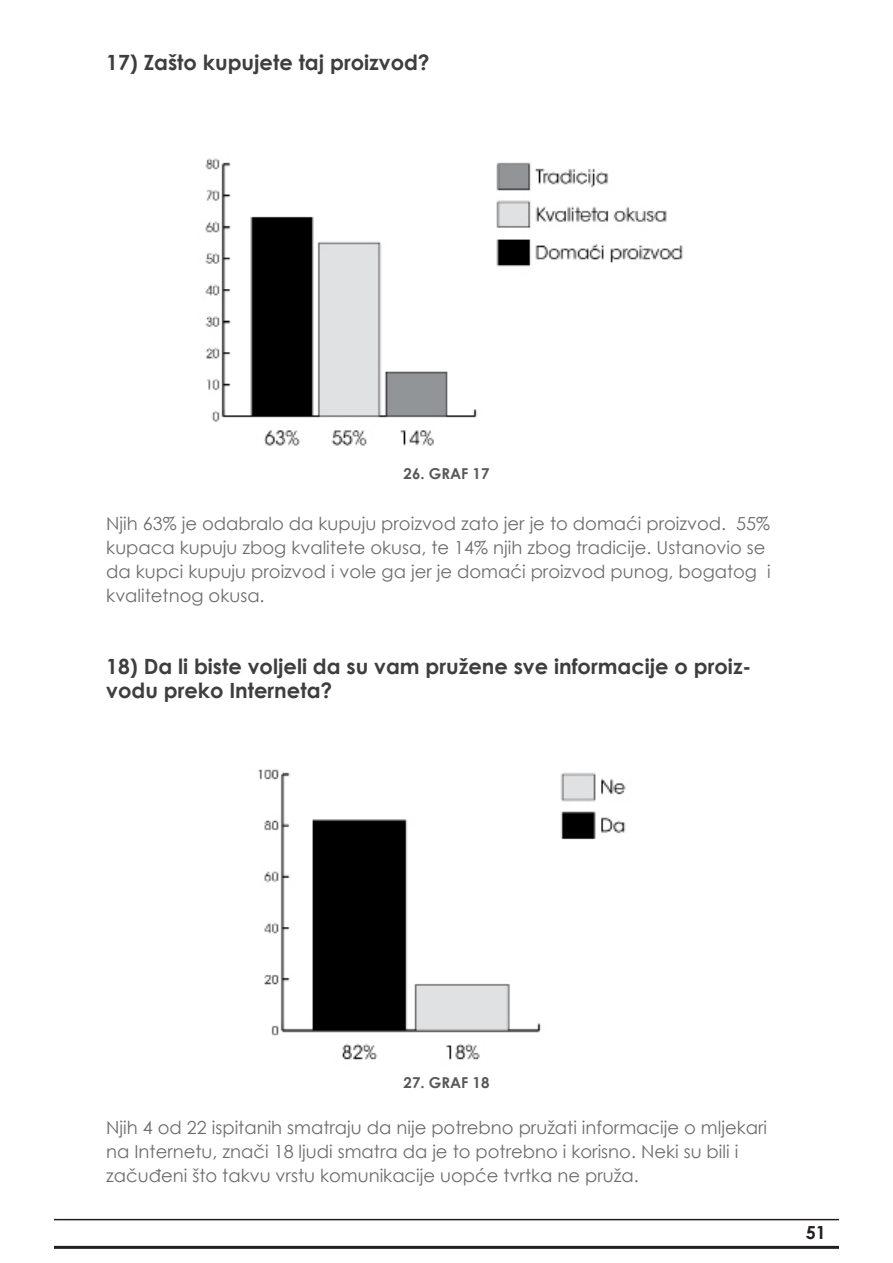
<style>
.page{position:relative;width:893px;height:1263px;background:#fff}
.page>*{position:absolute;margin:0;border:0;box-sizing:border-box;transform-origin:0 0}
.istaknuto{font:700 21px/24px "Century Gothic";color:#3e3e3f}
.Tekst{font:18px/24px "Century Gothic";color:#6c6d70}
.t1{font:700 18px "Century Gothic";color:#231f20}
.Slike{font:700 15px "Century Gothic";color:#57585a}
</style>
<div class="page">
<hr style="left:54px;top:1219px;width:785px;height:1px;background:#231f20">
<hr style="left:54px;top:1246px;width:785px;height:3px;background:#231f20">
<img style="left:205px;top:158px;width:478px;height:288px">
<img style="left:258px;top:769px;width:368px;height:291px">
<p class="istaknuto" style="left:106px;top:49px;width:325px">17) Zašto kupujete taj proizvod?</p>
<p class="Slike" style="left:404px;top:462px;width:87px">26. GRAF 17</p>
<p class="Tekst" style="left:106px;top:511px;width:666px">Njih 63% je odabralo da kupuju proizvod zato jer je to domaći proizvod. 55% kupaca kupuju zbog kvalitete okusa, te 14% njih zbog tradicije. Ustanovio se da kupci kupuju proizvod i vole ga jer je domaći proizvod punog, bogatog i kvalitetnog okusa.</p>
<p class="istaknuto" style="left:106px;top:653px;width:647px">18) Da li biste voljeli da su vam pružene sve informacije o proiz&shy;vodu preko Interneta?</p>
<p class="Slike" style="left:404px;top:1071px;width:87px">27. GRAF 18</p>
<p class="Tekst" style="left:106px;top:1115px;width:662px">Njih 4 od 22 ispitanih smatraju da nije potrebno pružati informacije o mljekari na Internetu, znači 18 ljudi smatra da je to potrebno i korisno. Neki su bili i začuđeni što takvu vrstu komunikacije uopće tvrtka ne pruža.</p>
<p class="t1" style="left:806px;top:1219px;width:22px">51</p>
</div>
